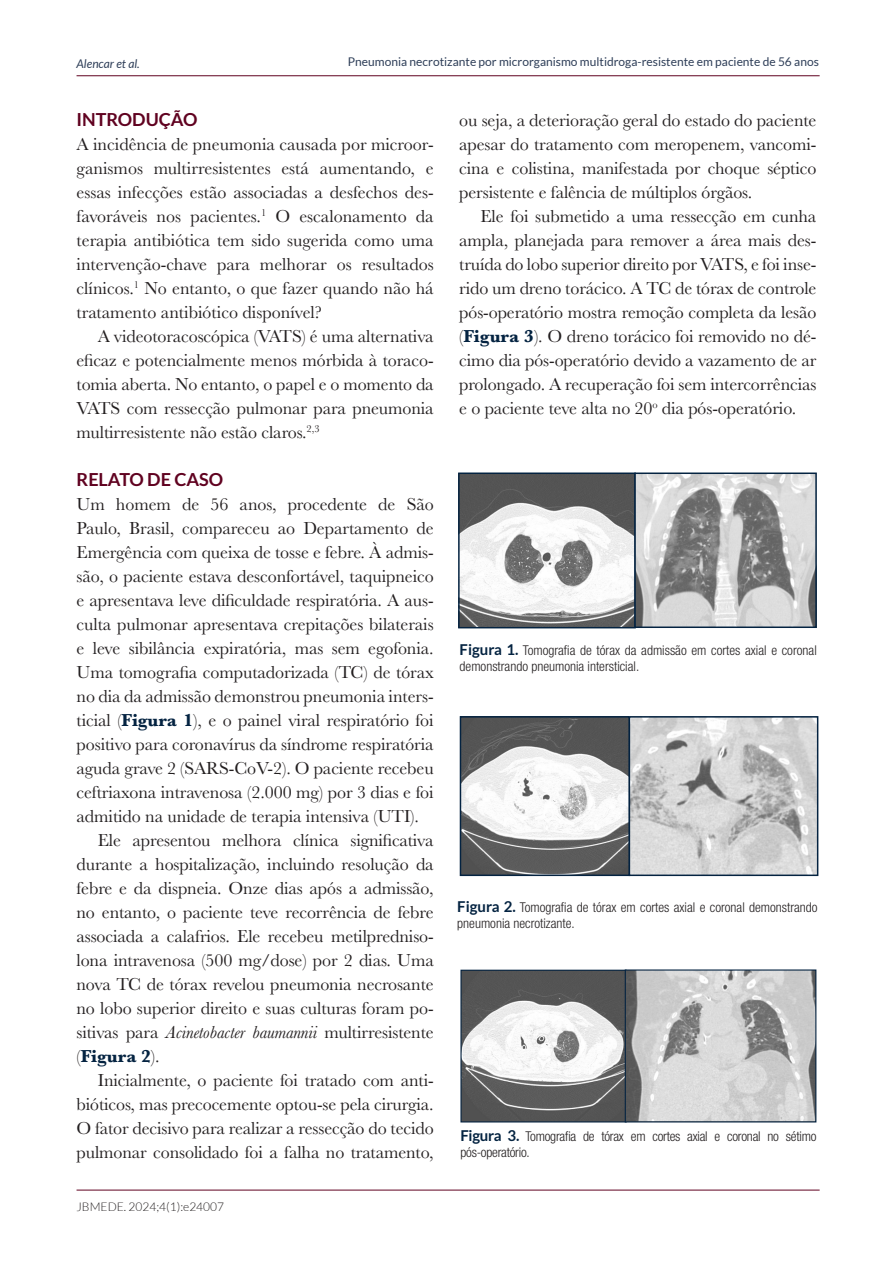
<style>
.page{position:relative;width:893px;height:1263px;background:#fff}
.page>*{position:absolute;margin:0;border:0;box-sizing:border-box;transform-origin:0 0}
.Corpo_do_texto{font:18px/24px "Baskerville";letter-spacing:-.005em;color:#231f20;text-align:justify}
.Paragrafo_1{font:18px/24px "Baskerville";letter-spacing:-.005em;color:#231f20;text-align:justify}
.Peso_1{font:700 18px "Lato";color:#600220}
.Legenda_Figura{font:300 condensed 13.5px/16.2px "Helvetica Neue LT Std";color:#231f20}
.Legenda_Figura-2{font:300 condensed 13.5px/16.2px "Helvetica Neue LT Std";letter-spacing:-.02em;color:#231f20}
.t1{font:12px "Lato";color:#2e3e58}
.t2{font:300 12px "Lato";color:#231f20}
.t3{font:italic 12px "Lato";color:#2e3e58}
.s1{font-weight:700;color:#042341}
.s2{font-style:italic}
.s3{font-family:"Lato";font-weight:700;font-stretch:normal;font-size:15px;color:#042341}
</style>
<div class="page">
<hr style="left:77px;top:75px;width:743px;height:1px;background:#600220">
<hr style="left:77px;top:1190px;width:743px;height:1px;background:#600220">
<img style="left:461px;top:475px;width:353px;height:150px">
<div style="left:458px;top:472px;width:178px;height:156px;border:2px solid #042341"></div>
<div style="left:634px;top:472px;width:183px;height:156px;border:2px solid #042341"></div>
<img style="left:463px;top:719px;width:352px;height:154px">
<div style="left:460px;top:716px;width:170px;height:160px;border:2px solid #042341"></div>
<div style="left:629px;top:716px;width:189px;height:160px;border:2px solid #042341"></div>
<img style="left:462px;top:971px;width:352px;height:149px">
<div style="left:460px;top:970px;width:167px;height:152px;border:1px solid #042341"></div>
<div style="left:625px;top:969px;width:191px;height:153px;border:1px solid #042341"></div>
<p class="t3" style="left:77px;top:57px;width:65px">Alencar et al.</p>
<p class="t1" style="left:348px;top:55px;width:472px">Pneumonia necrotizante por microrganismo multidroga-resistente em paciente de 56 anos</p>
<p class="Peso_1" style="left:77px;top:109px;width:123px">INTRODUÇÃO</p>
<p class="Paragrafo_1" style="left:77px;top:132px;width:359px">A incidência de pneumonia causada por microor&shy;ganismos multirresistentes está aumentando, e essas infecções estão associadas a desfechos des&shy;favoráveis nos pacientes.<sup>1</sup> O escalonamento da terapia antibiótica tem sido sugerida como uma intervenção-chave para melhorar os resultados clínicos.<sup>1</sup> No entanto, o que fazer quando não há tratamento antibiótico disponível?</p>
<p class="Corpo_do_texto" style="left:77px;top:324px;width:359px;text-indent:21px">A videotoracoscópica (VATS) é uma alternativa eficaz e potencialmente menos mórbida à toraco&shy;tomia aberta. No entanto, o papel e o momento da VATS com ressecção pulmonar para pneumonia multirresistente não estão claros.<sup>2,3</sup></p>
<p class="Peso_1" style="left:77px;top:469px;width:148px">RELATO DE CASO</p>
<p class="Paragrafo_1" style="left:77px;top:492px;width:359px">Um homem de 56 anos, procedente de São Paulo, Brasil, compareceu ao Departamento de Emergência com queixa de tosse e febre. À admis&shy;são, o paciente estava desconfortável, taquipneico e apresentava leve dificuldade respiratória. A aus&shy;culta pulmonar apresentava crepitações bilaterais e leve sibilância expiratória, mas sem egofonia.<br>Uma tomografia computadorizada (TC) de tórax no dia da admissão demonstrou pneumonia inters&shy;ticial (<span class="s1">Figura 1</span>), e o painel viral respiratório foi positivo para coronavírus da síndrome respiratória aguda grave 2 (SARS-CoV-2). O paciente recebeu ceftriaxona intravenosa (2.000 mg) por 3 dias e foi admitido na unidade de terapia intensiva (UTI).</p>
<p class="Corpo_do_texto" style="left:77px;top:828px;width:359px;text-indent:21px">Ele apresentou melhora clínica significativa durante a hospitalização, incluindo resolução da febre e da dispneia. Onze dias após a admissão, no entanto, o paciente teve recorrência de febre associada a calafrios. Ele recebeu metilpredniso&shy;lona intravenosa (500 mg/dose) por 2 dias. Uma nova TC de tórax revelou pneumonia necrosante no lobo superior direito e suas culturas foram po&shy;sitivas para <span class="s2">Acinetobacter baumannii</span> multirresistente (<span class="s1">Figura 2</span>).</p>
<p class="Corpo_do_texto" style="left:77px;top:1068px;width:359px;text-indent:21px">Inicialmente, o paciente foi tratado com anti&shy;bióticos, mas precocemente optou-se pela cirurgia.<br>O fator decisivo para realizar a ressecção do tecido pulmonar consolidado foi a falha no tratamento,</p>
<p class="t2" style="left:77px;top:1200px;width:149px">JBMEDE. 2024;4(1):e24007</p>
<p class="Corpo_do_texto" style="left:459px;top:108px;width:359px">ou seja, a deterioração geral do estado do paciente apesar do tratamento com meropenem, vancomi&shy;cina e colistina, manifestada por choque séptico persistente e falência de múltiplos órgãos.</p>
<p class="Corpo_do_texto" style="left:459px;top:204px;width:359px;text-indent:21px">Ele foi submetido a uma ressecção em cunha ampla, planejada para remover a área mais des&shy;truída do lobo superior direito por VATS, e foi inse&shy;rido um dreno torácico. A TC de tórax de controle pós-operatório mostra remoção completa da lesão (<span class="s1">Figura 3</span>). O dreno torácico foi removido no dé&shy;cimo dia pós-operatório devido a vazamento de ar prolongado. A recuperação foi sem intercorrências e o paciente teve alta no 20<sup>o</sup> dia pós-operatório.</p>
<p class="Legenda_Figura" style="left:460px;top:642px;width:359px"><span class="s3">Figura 1.</span> Tomografia de tórax da admissão em cortes axial e coronal demonstrando pneumonia intersticial.</p>
<p class="Legenda_Figura" style="left:457px;top:899px;width:362px"><span class="s3">Figura 2.</span> Tomografia de tórax em cortes axial e coronal demonstrando pneumonia necrotizante.</p>
<p class="Legenda_Figura-2" style="left:460px;top:1127px;width:357px"><span class="s3">Figura 3.</span> Tomografia de tórax em cortes axial e coronal no sétimo pós-operatório.</p>
</div>
